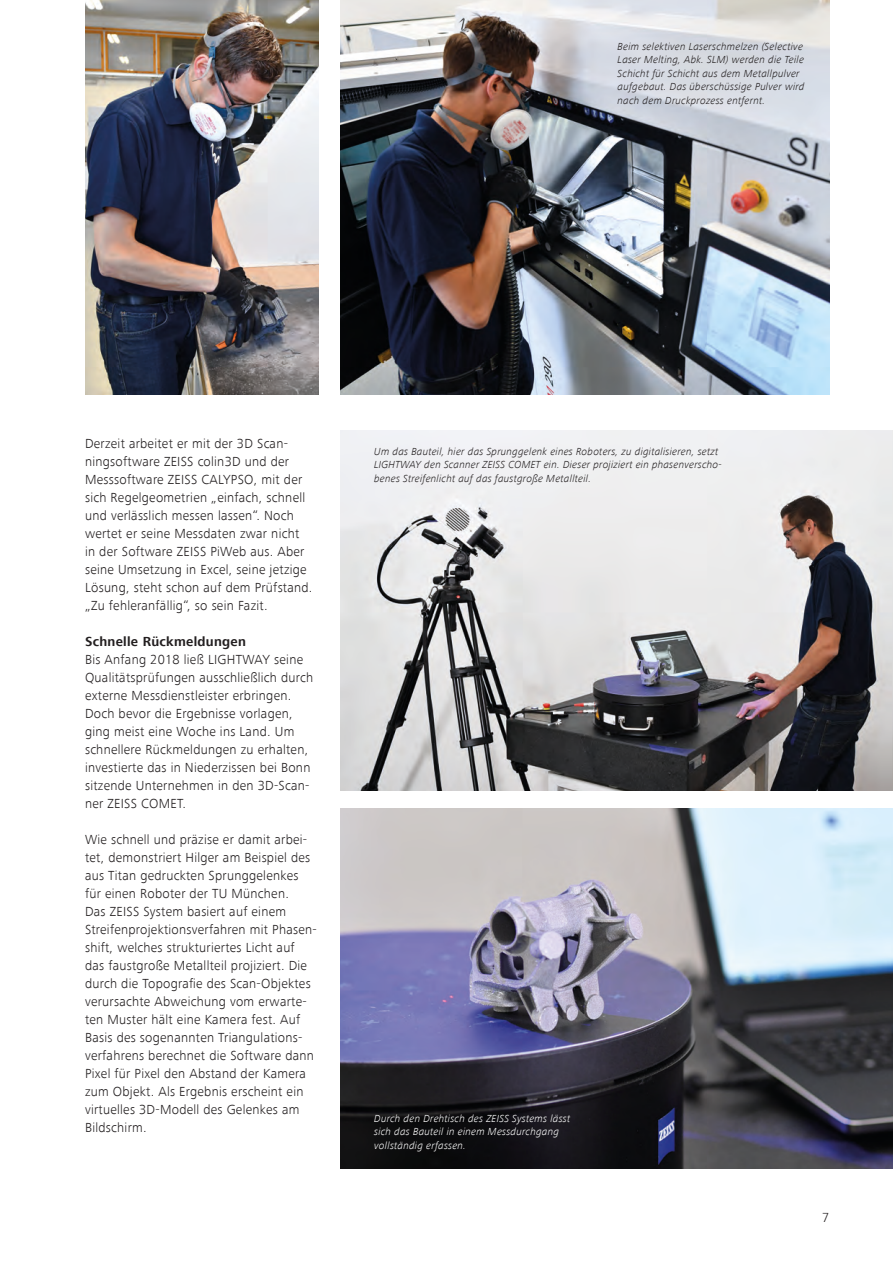
<style>
.page{position:relative;width:893px;height:1263px;background:#fff}
.page>*{position:absolute;margin:0;border:0;box-sizing:border-box;transform-origin:0 0}
.Copy_9_12_light{font:300 13.5px/18px "ZEISS Frutiger Next W1 G";letter-spacing:.02em;color:#231f20}
.Copy_9_12_light-2{font:700 13.5px "ZEISS Frutiger Next W1 G";letter-spacing:.02em;color:#231f20}
.Caption_7_9_light_le{font:italic 300 10.5px/13.5px "ZEISS Frutiger Next W1 G";letter-spacing:.02em;color:#231f20}
.Caption_7_9_light_le-2{font:italic 300 10.5px/13.5px "ZEISS Frutiger Next W1 G";letter-spacing:.02em;color:#fff}
</style>
<div class="page">
<img style="left:340px;top:430px;width:553px;height:360px">
<img style="left:85px;top:0;width:234px;height:394px">
<img style="left:340px;top:0;width:489px;height:394px">
<img style="left:340px;top:808px;width:553px;height:360px">
<p class="Caption_7_9_light_le" style="left:618px;top:39px;width:188px">Beim selektiven Laserschmelzen (Selective Laser Melting, Abk. SLM) werden die Teile Schicht für Schicht aus dem Metallpulver aufgebaut. Das überschüssige Pulver wird nach dem Druckprozess entfernt.</p>
<p class="Copy_9_12_light" style="left:85px;top:435px;width:229px">Derzeit arbeitet er mit der 3D Scan&shy;ningsoftware ZEISS colin3D und der Messsoftware ZEISS CALYPSO, mit der sich Regelgeometrien „einfach, schnell und verlässlich messen lassen“. Noch wertet er seine Messdaten zwar nicht in der Software ZEISS PiWeb aus. Aber seine Umsetzung in Excel, seine jetzige Lösung, steht schon auf dem Prüfstand. „Zu fehleranfällig“, so sein Fazit.</p>
<p class="Copy_9_12_light-2" style="left:85px;top:634px;width:162px">Schnelle Rückmeldungen</p>
<p class="Copy_9_12_light" style="left:85px;top:651px;width:230px">Bis Anfang 2018 ließ LIGHTWAY seine Qualitätsprüfungen ausschließlich durch externe Messdienstleister erbringen.<br>Doch bevor die Ergebnisse vorlagen, ging meist eine Woche ins Land. Um schnellere Rückmeldungen zu erhalten, investierte das in Niederzissen bei Bonn sitzende Unternehmen in den 3D-Scan&shy;ner ZEISS COMET.</p>
<p class="Copy_9_12_light" style="left:85px;top:831px;width:233px">Wie schnell und präzise er damit arbei&shy;tet, demonstriert Hilger am Beispiel des aus Titan gedruckten Sprunggelenkes für einen Roboter der TU München.<br>Das ZEISS System basiert auf einem Streifenprojektionsverfahren mit Phasen&shy;shift, welches strukturiertes Licht auf das faustgroße Metallteil projiziert. Die durch die Topografie des Scan-Objektes verursachte Abweichung vom erwarte&shy;ten Muster hält eine Kamera fest. Auf Basis des sogenannten Triangulations&shy;verfahrens berechnet die Software dann Pixel für Pixel den Abstand der Kamera zum Objekt. Als Ergebnis erscheint ein virtuelles 3D-Modell des Gelenkes am Bildschirm.</p>
<p class="Caption_7_9_light_le" style="left:374px;top:444px;width:349px">Um das Bauteil, hier das Sprunggelenk eines Roboters, zu digitalisieren, setzt<br>LIGHTWAY den Scanner ZEISS COMET ein. Dieser projiziert ein phasenverscho&shy;benes Streifenlicht auf das faustgroße Metallteil.</p>
<p class="Caption_7_9_light_le-2" style="left:374px;top:1111px;width:197px">Durch den Drehtisch des ZEISS Systems lässt sich das Bauteil in einem Messdurchgang vollständig erfassen.</p>
<p class="Copy_9_12_light" style="left:822px;top:1209px;width:9px">7</p>
</div>
